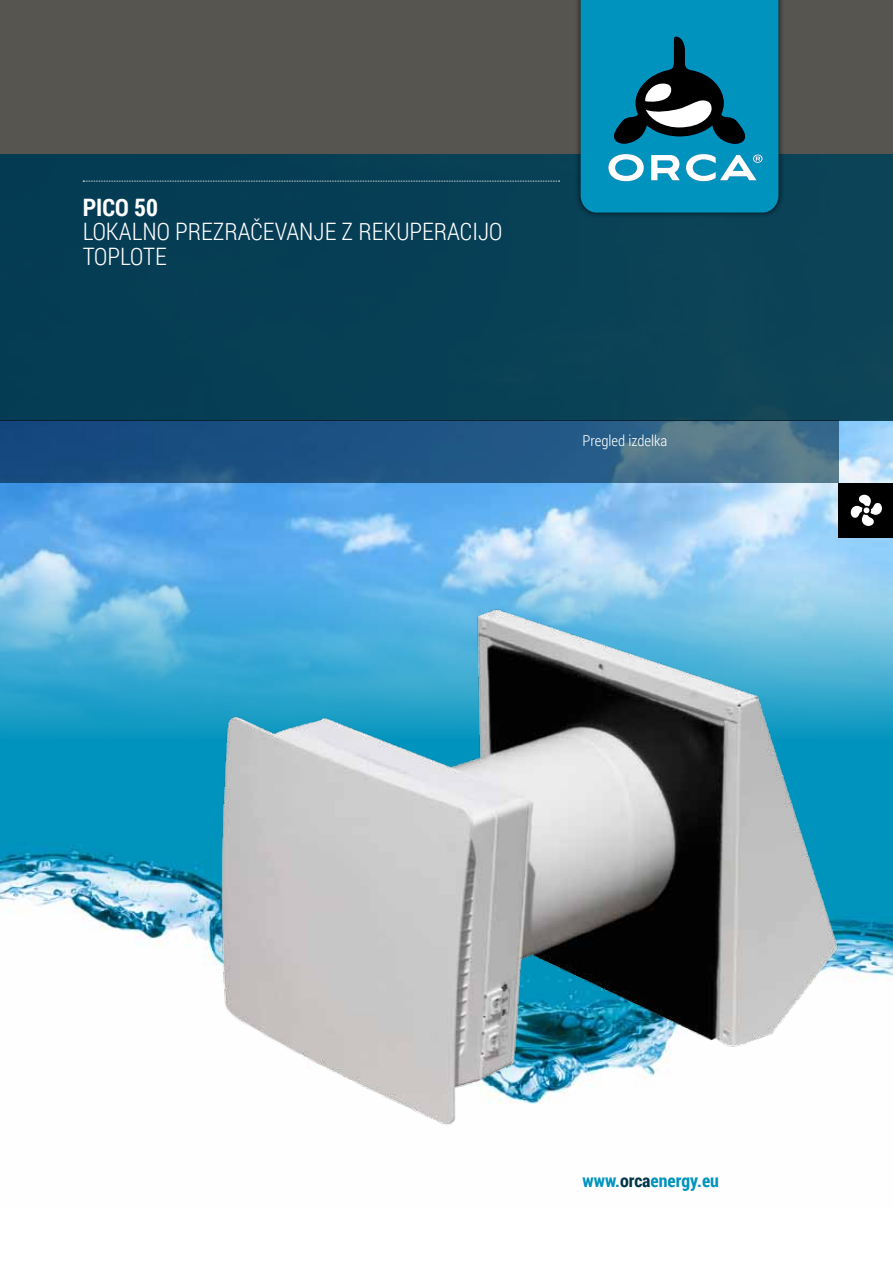
<style>
.page{position:relative;width:893px;height:1263px;background:#fff}
.page>*{position:absolute;margin:0;border:0;box-sizing:border-box;transform-origin:0 0}
.t1{font:300 24px/24px "Roboto Condensed";color:#fff}
.t2{font:700 24px "Roboto Condensed";color:#fff}
.t3{font:700 18px "Roboto Condensed";color:#0093be}
.t4{font:300 15px "Roboto Condensed";color:#fff}
.s1{color:#003545}
</style>
<div class="page">
<img style="left:0;top:420px;width:893px;height:130px">
<img style="left:0;top:835px;width:893px;height:141px">
<div style="left:0;top:153px;width:893px;height:267px;background:#073f55"></div>
<div style="left:0;top:0;width:893px;height:153px;background:#57554f"></div>
<svg style="left:0;top:550px;width:893px;height:285px;background:#38a7d0"></svg>
<svg style="left:0;top:420px;width:838px;height:63px;background:#285a83"></svg>
<svg style="left:83px;top:181px;width:477px;height:1px"></svg>
<div style="left:838px;top:483px;width:55px;height:55px;background:#000"></div>
<svg style="left:850px;top:494px;width:32px;height:32px"></svg>
<img style="left:137px;top:550px;width:749px;height:576px">
<div style="left:575px;top:0;width:209px;height:218px;background:#000;opacity:.75"></div>
<svg style="left:581px;top:0;width:197px;height:213px;background:#1389ab"></svg>
<p class="t2" style="left:83px;top:191px;width:77px">PICO 50</p>
<p class="t1" style="left:83px;top:219px;width:421px">LOKALNO PREZRAČEVANJE Z REKUPERACIJO<br>TOPLOTE</p>
<p class="t4" style="left:583px;top:431px;width:86px">Pregled izdelka</p>
<p class="t3" style="left:583px;top:1168px;width:138px">www.<span class="s1">orca</span>energy.eu</p>
</div>
